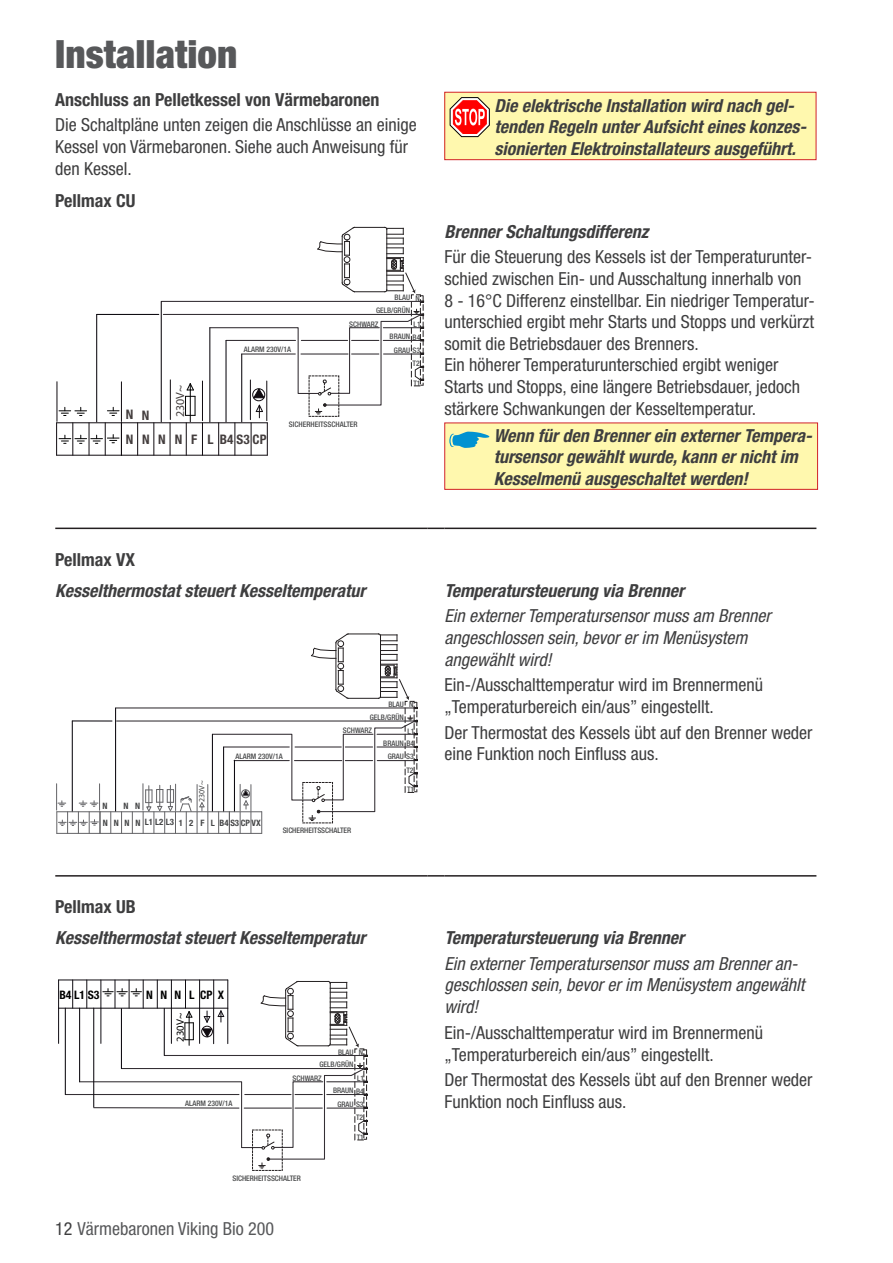
<style>
.page{position:relative;width:893px;height:1263px;background:#fff}
.page>*{position:absolute;margin:0;border:0;box-sizing:border-box;transform-origin:0 0}
.t1{font:900 condensed 39px "Helvetica Neue";color:#57585a}
.t2{font:condensed 18px/21.6px "Helvetica Neue";color:#3e3e3f}
.t3{font:italic 700 condensed 18px/21.6px "Helvetica Neue";color:#3e3e3f}
.t4{font:italic condensed 18px/21.6px "Helvetica Neue";color:#3e3e3f}
.t5{font:700 condensed 18px "Helvetica Neue";color:#3e3e3f}
.t6{font:condensed 18px "Helvetica Neue";color:#57585a}
.t7{font:700 condensed 13.2px "Helvetica Neue";letter-spacing:.105em;color:#443e3e}
.t8{font:condensed 12px "Helvetica Neue";color:#443e3e}
.t9{font:700 condensed 11.7px "Helvetica Neue";color:#000}
.t10{font:condensed 10.65px "Helvetica Neue";color:#000}
.t11{font:700 condensed 8.85px/16.4px "Helvetica Neue";letter-spacing:.005em;color:#454647}
.t12{font:condensed 7.95px "Helvetica Neue";color:#454647}
.t13{font:500 condensed 7.65px/13.4px "Helvetica Neue";color:#454647;text-align:center}
.s1{color:#3e3e3f}
</style>
<div class="page">
<hr style="left:55px;top:875px;width:372px;height:1px;background:#231f20">
<svg style="left:427px;top:875px;width:17px;height:1px"></svg>
<hr style="left:444px;top:875px;width:372px;height:1px;background:#231f20">
<hr style="left:55px;top:528px;width:372px;height:1px;background:#231f20">
<svg style="left:427px;top:528px;width:17px;height:1px"></svg>
<hr style="left:444px;top:528px;width:372px;height:1px;background:#231f20">
<hr style="left:121px;top:455px;width:146px;height:1px;background:#100b10">
<hr style="left:121px;top:422px;width:146px;height:1px;background:#100b10">
<hr style="left:267px;top:423px;width:1px;height:32px;background:#100b10">
<hr style="left:251px;top:423px;width:1px;height:32px;background:#100b10">
<hr style="left:235px;top:423px;width:1px;height:32px;background:#100b10">
<hr style="left:218px;top:423px;width:1px;height:32px;background:#100b10">
<hr style="left:202px;top:423px;width:1px;height:32px;background:#100b10">
<hr style="left:186px;top:423px;width:1px;height:32px;background:#100b10">
<hr style="left:170px;top:423px;width:1px;height:32px;background:#100b10">
<hr style="left:154px;top:423px;width:1px;height:32px;background:#100b10">
<hr style="left:137px;top:423px;width:1px;height:32px;background:#100b10">
<hr style="left:121px;top:423px;width:1px;height:32px;background:#100b10">
<hr style="left:105px;top:423px;width:1px;height:32px;background:#100b10">
<hr style="left:89px;top:423px;width:1px;height:32px;background:#100b10">
<hr style="left:73px;top:423px;width:1px;height:32px;background:#100b10">
<hr style="left:56px;top:423px;width:1px;height:32px;background:#100b10">
<hr style="left:57px;top:455px;width:64px;height:1px;background:#100b10">
<hr style="left:57px;top:422px;width:64px;height:1px;background:#100b10">
<svg style="left:59px;top:435px;width:60px;height:9px"></svg>
<hr style="left:57px;top:382px;width:1px;height:39px;background:#100b10">
<svg style="left:59px;top:407px;width:28px;height:9px"></svg>
<svg style="left:96px;top:227px;width:328px;height:195px"></svg>
<div style="left:445px;top:423px;width:373px;height:66px;background:#fff8ae"></div>
<svg style="left:449px;top:432px;width:40px;height:16px"></svg>
<div style="left:444px;top:423px;width:374px;height:67px;border:1px solid #d1232a"></div>
<hr style="left:100px;top:833px;width:129px;height:1px;background:#636366">
<hr style="left:57px;top:833px;width:43px;height:1px;background:#636366">
<hr style="left:230px;top:833px;width:32px;height:1px;background:#636366">
<svg style="left:56px;top:633px;width:362px;height:200px"></svg>
<div style="left:252px;top:1130px;width:31px;height:41px;border:1px dashed #231f20"></div>
<hr style="left:59px;top:1008px;width:169px;height:1px;background:#0f0c12">
<hr style="left:59px;top:980px;width:169px;height:1px;background:#0f0c12">
<svg style="left:58px;top:980px;width:1px;height:28px"></svg>
<hr style="left:58px;top:1008px;width:1px;height:35px;background:#0f0c12">
<svg style="left:65px;top:980px;width:302px;height:189px"></svg>
<div style="left:445px;top:92px;width:371px;height:68px;background:#fff8ae"></div>
<svg style="left:450px;top:97px;width:40px;height:40px"></svg>
<div style="left:444px;top:92px;width:372px;height:68px;border:1px solid #d1232a"></div>
<h1 class="t1" style="left:55px;top:30px;width:184px">Installation</h1>
<p class="t5" style="left:55px;top:88px;width:326px">Anschluss an Pelletkessel von Värmebaronen</p>
<p class="t2" style="left:55px;top:114px;width:363px">Die Schaltpläne unten zeigen die Anschlüsse an einige<br>Kessel von Värmebaronen. Siehe auch Anweisung für den Kessel.</p>
<p class="t5" style="left:55px;top:189px;width:82px">Pellmax CU</p>
<p class="t13" style="left:395px;top:291px;width:17px">BLAU</p>
<p class="t13" style="left:415px;top:291px;width:6px">N</p>
<p class="t13" style="left:414px;top:318px;width:9px">L1</p>
<p class="t13" style="left:413px;top:357px;width:9px">T2</p>
<p class="t13" style="left:413px;top:376px;width:9px">T1</p>
<p class="t13" style="left:376px;top:304px;width:36px">GELB/GRÜN</p>
<p class="t13" style="left:349px;top:317px;width:31px">SCHWARZ</p>
<p class="t13" style="left:390px;top:330px;width:32px">BRAUN B4<br>GRAU S3</p>
<p class="t13" style="left:244px;top:343px;width:49px">ALARM 230V/1A</p>
<p class="t8" style="left:173px;top:417px;width:34px;rotate:-90deg">230V~</p>
<p class="t7" style="left:126px;top:431px;width:142px">N N N N F LB4S3CP</p>
<p class="t7" style="left:126px;top:407px;width:25px">N N</p>
<p class="t13" style="left:289px;top:417px;width:70px">SICHERHEITSSCHALTER</p>
<p class="t3" style="left:494px;top:94px;width:314px">Die elektrische Installation wird nach gel&shy;tenden Regeln unter Aufsicht eines konzes&shy;sionierten Elektroinstallateurs ausgeführt.</p>
<p class="t3" style="left:444px;top:220px;width:206px">Brenner Schaltungsdifferenz</p>
<p class="t2" style="left:444px;top:246px;width:372px">Für die Steuerung des Kessels ist der Temperaturunter&shy;schied zwischen Ein- und Ausschaltung innerhalb von<br>8 - 16°C Differenz einstellbar. Ein niedriger Temperatur&shy;unterschied ergibt mehr Starts und Stopps und verkürzt somit die Betriebsdauer des Brenners.<br>Ein höherer Temperaturunterschied ergibt weniger Starts und Stopps, eine längere Betriebsdauer, jedoch stärkere Schwankungen der Kesseltemperatur.</p>
<p class="t3" style="left:494px;top:424px;width:320px">Wenn für den Brenner ein externer Tempera&shy;tursensor gewählt wurde, kann er nicht im<br>Kesselmenü ausgeschaltet werden!</p>
<p class="t5" style="left:55px;top:548px;width:81px">Pellmax VX</p>
<p class="t3" style="left:55px;top:579px;width:312px">Kesselthermostat steuert Kesseltemperatur</p>
<p class="t13" style="left:388px;top:697px;width:17px">BLAU</p>
<p class="t13" style="left:409px;top:698px;width:6px">N</p>
<p class="t13" style="left:407px;top:724px;width:9px">L1</p>
<p class="t13" style="left:406px;top:763px;width:9px">T2</p>
<p class="t13" style="left:407px;top:783px;width:9px">T1</p>
<p class="t13" style="left:370px;top:710px;width:36px">GELB/GRÜN</p>
<p class="t13" style="left:343px;top:724px;width:31px">SCHWARZ</p>
<p class="t13" style="left:383px;top:736px;width:32px">BRAUN B4<br>GRAU S3</p>
<p class="t13" style="left:235px;top:749px;width:49px">ALARM 230V/1A</p>
<p class="t12" style="left:197px;top:802px;width:23px;rotate:-90deg">230V~</p>
<p class="t11" style="left:102px;top:797px;width:7px">N</p>
<p class="t11" style="left:135px;top:798px;width:7px">N</p>
<p class="t11" style="left:103px;top:798px;width:73px;text-indent:21px">N<br>N N N N L1L2L3</p>
<p class="t11" style="left:179px;top:814px;width:6px">1</p>
<p class="t11" style="left:200px;top:814px;width:62px">F L B4S3CPVX</p>
<p class="t11" style="left:189px;top:814px;width:6px">2</p>
<p class="t13" style="left:283px;top:824px;width:70px">SICHERHEITSSCHALTER</p>
<p class="t3" style="left:444px;top:579px;width:241px">Temperatursteuerung via Brenner</p>
<p class="t4" style="left:444px;top:605px;width:328px">Ein externer Temperatursensor muss am Brenner angeschlossen sein, bevor er im Menüsystem angewählt wird!</p>
<p class="t2" style="left:444px;top:674px;width:320px">Ein-/Ausschalttemperatur wird im Brennermenü „Temperaturbereich ein/aus” eingestellt.</p>
<p class="t2" style="left:444px;top:722px;width:370px">Der Thermostat des Kessels übt auf den Brenner weder eine Funktion noch Einfluss aus.</p>
<p class="t5" style="left:55px;top:896px;width:82px">Pellmax UB</p>
<p class="t3" style="left:55px;top:926px;width:312px">Kesselthermostat steuert Kesseltemperatur</p>
<p class="t9" style="left:59px;top:988px;width:42px">B4 L1 S3</p>
<p class="t9" style="left:200px;top:988px;width:25px">CP X</p>
<p class="t9" style="left:146px;top:988px;width:8px">N</p>
<p class="t9" style="left:160px;top:988px;width:8px">N</p>
<p class="t9" style="left:174px;top:988px;width:8px">N</p>
<p class="t9" style="left:189px;top:988px;width:7px">L</p>
<p class="t10" style="left:174px;top:1042px;width:30px;rotate:-90deg">230V~</p>
<p class="t13" style="left:185px;top:1097px;width:49px">ALARM 230V/1A</p>
<p class="t13" style="left:338px;top:1045px;width:17px">BLAU</p>
<p class="t13" style="left:359px;top:1045px;width:6px">N</p>
<p class="t13" style="left:357px;top:1072px;width:9px">L1</p>
<p class="t13" style="left:356px;top:1111px;width:9px">T2</p>
<p class="t13" style="left:357px;top:1130px;width:9px">T1</p>
<p class="t13" style="left:320px;top:1058px;width:36px">GELB/GRÜN</p>
<p class="t13" style="left:293px;top:1071px;width:31px">SCHWARZ</p>
<p class="t13" style="left:333px;top:1084px;width:32px">BRAUN B4<br>GRAU S3</p>
<p class="t13" style="left:232px;top:1171px;width:70px">SICHERHEITSSCHALTER</p>
<p class="t6" style="left:55px;top:1218px;width:220px"><span class="s1">12</span> Värmebaronen Viking Bio 200</p>
<p class="t3" style="left:444px;top:926px;width:241px">Temperatursteuerung via Brenner</p>
<p class="t4" style="left:444px;top:952px;width:362px">Ein externer Temperatursensor muss am Brenner an&shy;geschlossen sein, bevor er im Menüsystem angewählt wird!</p>
<p class="t2" style="left:444px;top:1022px;width:320px">Ein-/Ausschalttemperatur wird im Brennermenü „Temperaturbereich ein/aus” eingestellt.</p>
<p class="t2" style="left:444px;top:1069px;width:370px">Der Thermostat des Kessels übt auf den Brenner weder<br>Funktion noch Einfluss aus.</p>
</div>
